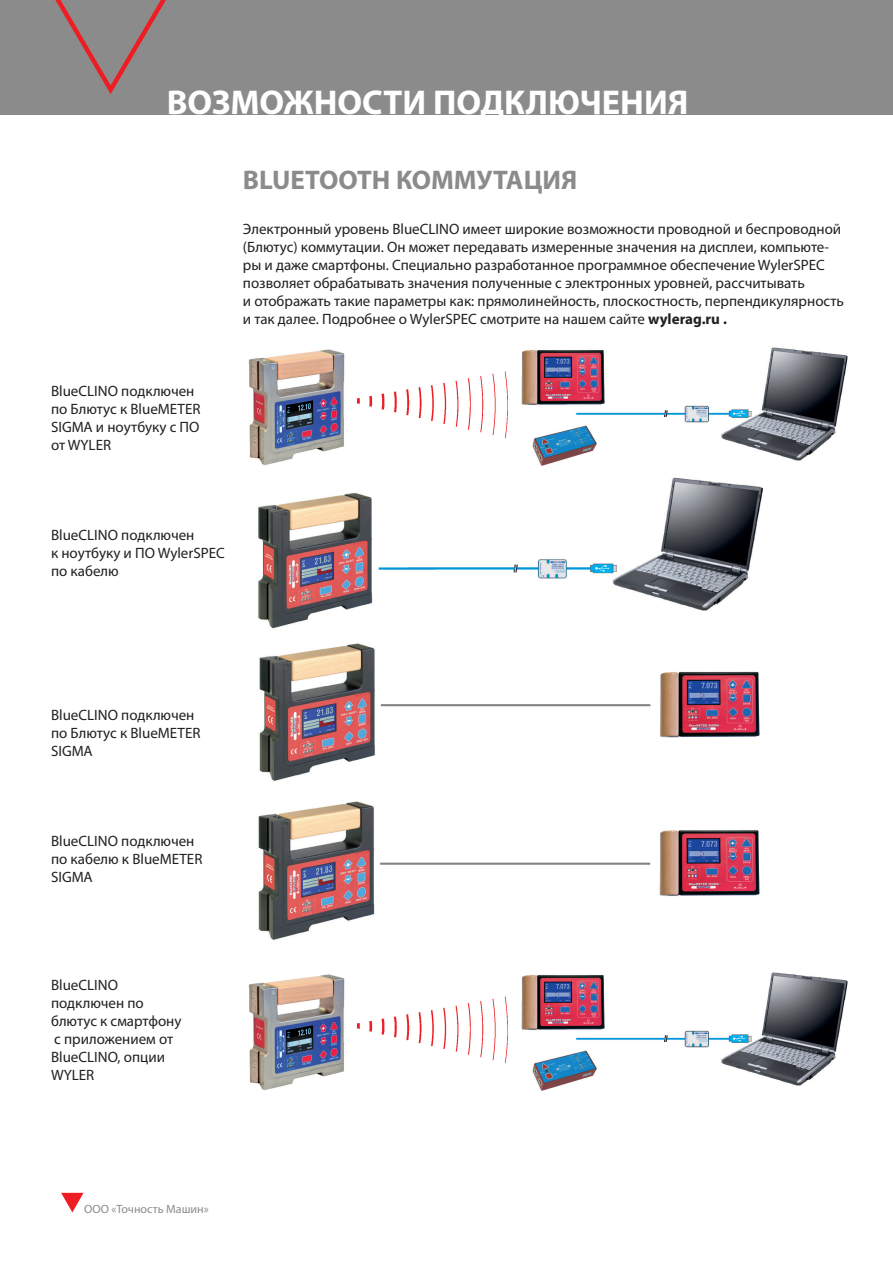
<style>
.page{position:relative;width:893px;height:1263px;background:#fff}
.page>*{position:absolute;margin:0;border:0;box-sizing:border-box;transform-origin:0 0}
.t1{font:700 34.5px "Myriad Pro";color:#fff}
.t2{font:700 27px "Myriad Pro";color:#8b8b8c}
.t3{font:15px/18px "Myriad Pro";color:#231f20}
.t4{font:12px "Myriad Pro";color:#8b8b8c}
.s1{font-weight:700}
</style>
<div class="page">
<svg style="left:61px;top:1193px;width:23px;height:19px"></svg>
<div style="left:0;top:0;width:893px;height:114px;background:#8b8b8c"></div>
<svg style="left:55px;top:0;width:111px;height:94px"></svg>
<img style="left:258px;top:477px;width:504px;height:152px">
<img style="left:259px;top:643px;width:501px;height:138px">
<img style="left:248px;top:347px;width:600px;height:119px">
<img style="left:248px;top:972px;width:600px;height:119px">
<img style="left:258px;top:801px;width:502px;height:139px">
<p class="t1" style="left:167px;top:80px;width:523px">ВОЗМОЖНОСТИ ПОДКЛЮЧЕНИЯ</p>
<p class="t2" style="left:243px;top:163px;width:336px">BLUETOOTH КОММУТАЦИЯ</p>
<p class="t3" style="left:51px;top:382px;width:145px">BlueCLINO подключен</p>
<p class="t3" style="left:51px;top:400px;width:151px">по Блютус к BlueMETER<br>SIGMA и ноутбуку с ПО</p>
<p class="t3" style="left:51px;top:436px;width:62px">от WYLER</p>
<p class="t3" style="left:243px;top:220px;width:600px">Электронный уровень BlueCLINO имеет широкие возможности проводной и беспроводной (Блютус) коммутации. Он может передавать измеренные значения на дисплеи, компьюте&shy;ры и даже смартфоны. Специально разработанное программное обеспечение WylerSPEC позволяет обрабатывать значения полученные с электронных уровней, рассчитывать</p>
<p class="t3" style="left:243px;top:292px;width:603px">и отображать такие параметры как: прямолинейность, плоскостность, перпендикулярность и так далее. Подробнее о WylerSPEC смотрите на нашем сайте <span class="s1">wylerag.ru .</span></p>
<p class="t3" style="left:51px;top:526px;width:145px">BlueCLINO подключен</p>
<p class="t3" style="left:51px;top:544px;width:175px">к ноутбуку и ПО WylerSPEC по кабелю</p>
<p class="t3" style="left:51px;top:706px;width:145px">BlueCLINO подключен</p>
<p class="t3" style="left:51px;top:724px;width:151px">по Блютус к BlueMETER<br>SIGMA</p>
<p class="t3" style="left:51px;top:832px;width:145px">BlueCLINO подключен</p>
<p class="t3" style="left:51px;top:850px;width:153px">по кабелю к BlueMETER<br>SIGMA</p>
<p class="t3" style="left:51px;top:976px;width:69px">BlueCLINO</p>
<p class="t3" style="left:51px;top:994px;width:94px">подключен по</p>
<p class="t3" style="left:51px;top:1012px;width:132px">блютус к смартфону</p>
<p class="t3" style="left:54px;top:1030px;width:121px">с приложением от</p>
<p class="t3" style="left:51px;top:1048px;width:116px">BlueCLINO, опции</p>
<p class="t3" style="left:51px;top:1066px;width:45px">WYLER</p>
<p class="t4" style="left:84px;top:1201px;width:126px">ООО «Точность Машин»</p>
</div>
